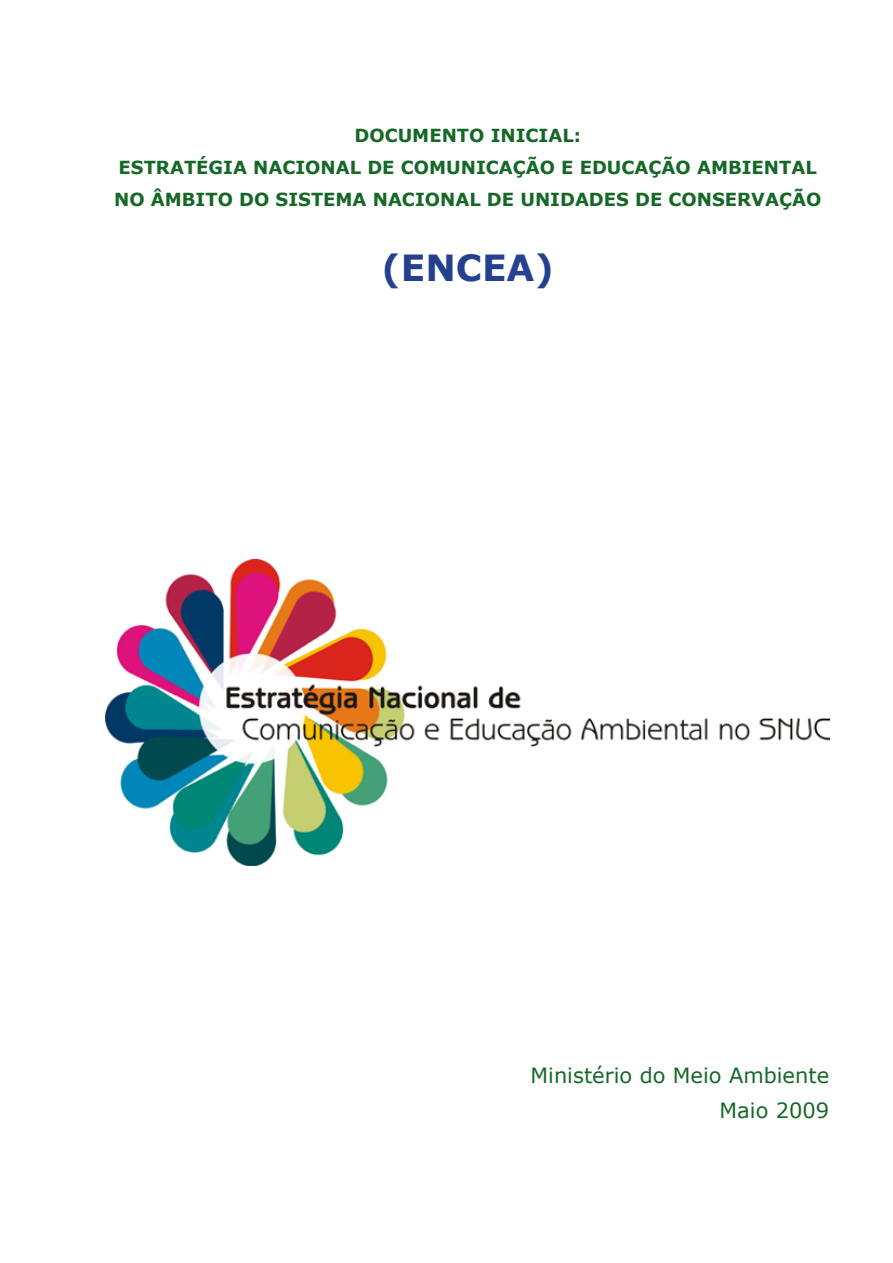
<style>
.page{position:relative;width:893px;height:1263px;background:#fff}
.page>*{position:absolute;margin:0;border:0;box-sizing:border-box;transform-origin:0 0}
.t1{font:700 36px "Verdana";color:#25408f}
.t2{font:21px/35.7px "Verdana";color:#166827;text-align:right}
.t3{font:700 18px/32.1px "Verdana";color:#166827;text-align:center}
</style>
<div class="page">
<img style="left:106px;top:560px;width:723px;height:306px">
<p class="t3" style="left:114px;top:119px;width:709px">DOCUMENTO INICIAL:<br>ESTRATÉGIA NACIONAL DE COMUNICAÇÃO E EDUCAÇÃO AMBIENTAL<br>NO ÂMBITO DO SISTEMA NACIONAL DE UNIDADES DE CONSERVAÇÃO</p>
<h1 class="t1" style="left:381px;top:245px;width:174px">(ENCEA)</h1>
<p class="t2" style="left:531px;top:1056px;width:300px">Ministério do Meio Ambiente<br>Maio 2009</p>
</div>
